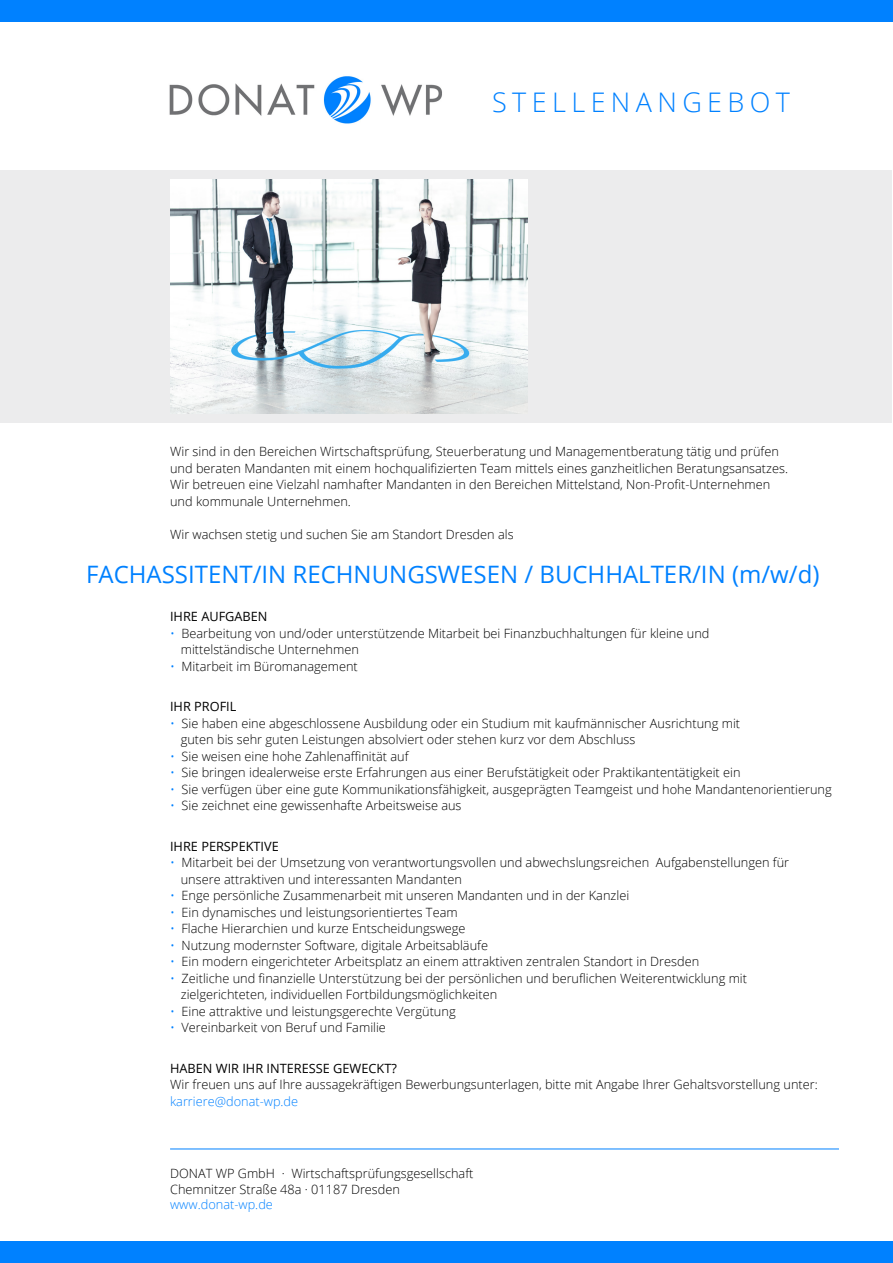
<style>
.page{position:relative;width:893px;height:1263px;background:#fff}
.page>*{position:absolute;margin:0;border:0;box-sizing:border-box;transform-origin:0 0}
.t1{font:300 27px "Open Sans";letter-spacing:.2em;color:#0081ff}
.t2{font:24px "Open Sans";color:#0081ff}
.t3{font:300 12.75px/16.5px "Open Sans";color:#000}
.t4{font:12.75px "Open Sans";color:#000}
.t5{font:300 12.75px "Open Sans";color:#0081ff}
.s1{color:#0081ff}
</style>
<div class="page">
<div style="left:0;top:170px;width:892px;height:253px;background:#ececed"></div>
<hr style="left:170px;top:1148px;width:669px;height:1px;background:#0081ff">
<div style="left:0;top:0;width:893px;height:21px;background:#0081ff"></div>
<div style="left:0;top:1242px;width:893px;height:21px;background:#0081ff"></div>
<img style="left:169px;top:76px;width:273px;height:48px">
<img style="left:170px;top:180px;width:357px;height:234px">
<h1 class="t1" style="left:492px;top:83px;width:299px">STELLENANGEBOT</h1>
<p class="t3" style="left:170px;top:443px;width:619px">Wir sind in den Bereichen Wirtschaftsprüfung, Steuerberatung und Managementberatung tätig und prüfen und beraten Mandanten mit einem hochqualifizierten Team mittels eines ganzheitlichen Beratungsansatzes.<br>Wir betreuen eine Vielzahl namhafter Mandanten in den Bereichen Mittelstand, Non-Profit-Unternehmen und kommunale Unternehmen.</p>
<p class="t3" style="left:170px;top:525px;width:345px">Wir wachsen stetig und suchen Sie am Standort Dresden als</p>
<h2 class="t2" style="left:86px;top:558px;width:735px">FACHASSITENT/IN RECHNUNGSWESEN / BUCHHALTER/IN (m/w/d)</h2>
<p class="t4" style="left:170px;top:608px;width:99px">IHRE AUFGABEN</p>
<p class="t3" style="left:181px;top:624px;width:530px;text-indent:-11px"><span class="s1">•</span> Bearbeitung von und/oder unterstützende Mitarbeit bei Finanzbuchhaltungen für kleine und mittelständische Unternehmen</p>
<p class="t3" style="left:170px;top:657px;width:189px"><span class="s1">•</span> Mitarbeit im Büromanagement</p>
<p class="t4" style="left:170px;top:698px;width:68px">IHR PROFIL</p>
<p class="t3" style="left:181px;top:714px;width:561px;text-indent:-11px"><span class="s1">•</span> Sie haben eine abgeschlossene Ausbildung oder ein Studium mit kaufmännischer Ausrichtung mit guten bis sehr guten Leistungen absolviert oder stehen kurz vor dem Abschluss</p>
<p class="t3" style="left:170px;top:747px;width:240px"><span class="s1">•</span> Sie weisen eine hohe Zahlenaffinität auf</p>
<p class="t3" style="left:170px;top:764px;width:572px"><span class="s1">•</span> Sie bringen idealerweise erste Erfahrungen aus einer Berufstätigkeit oder Praktikantentätigkeit ein</p>
<p class="t3" style="left:170px;top:780px;width:663px"><span class="s1">•</span> Sie verfügen über eine gute Kommunikationsfähigkeit, ausgeprägten Teamgeist und hohe Mandantenorientierung</p>
<p class="t3" style="left:170px;top:797px;width:293px"><span class="s1">•</span> Sie zeichnet eine gewissenhafte Arbeitsweise aus</p>
<p class="t4" style="left:170px;top:837px;width:110px">IHRE PERSPEKTIVE</p>
<p class="t3" style="left:181px;top:854px;width:610px;text-indent:-11px"><span class="s1">•</span> Mitarbeit bei der Umsetzung von verantwortungsvollen und abwechslungsreichen Aufgabenstellungen für unsere attraktiven und interessanten Mandanten</p>
<p class="t3" style="left:170px;top:887px;width:461px"><span class="s1">•</span> Enge persönliche Zusammenarbeit mit unseren Mandanten und in der Kanzlei</p>
<p class="t3" style="left:170px;top:903px;width:289px"><span class="s1">•</span> Ein dynamisches und leistungsorientiertes Team</p>
<p class="t3" style="left:170px;top:920px;width:297px"><span class="s1">•</span> Flache Hierarchien und kurze Entscheidungswege</p>
<p class="t3" style="left:170px;top:936px;width:319px"><span class="s1">•</span> Nutzung modernster Software, digitale Arbeitsabläufe</p>
<p class="t3" style="left:170px;top:953px;width:531px"><span class="s1">•</span> Ein modern eingerichteter Arbeitsplatz an einem attraktiven zentralen Standort in Dresden</p>
<p class="t3" style="left:181px;top:969px;width:568px;text-indent:-11px"><span class="s1">•</span> Zeitliche und finanzielle Unterstützung bei der persönlichen und beruflichen Weiterentwicklung mit zielgerichteten, individuellen Fortbildungsmöglichkeiten</p>
<p class="t3" style="left:170px;top:1002px;width:287px"><span class="s1">•</span> Eine attraktive und leistungsgerechte Vergütung</p>
<p class="t3" style="left:170px;top:1019px;width:217px"><span class="s1">•</span> Vereinbarkeit von Beruf und Familie</p>
<p class="t4" style="left:170px;top:1059px;width:228px">HABEN WIR IHR INTERESSE GEWECKT?</p>
<p class="t3" style="left:170px;top:1076px;width:649px">Wir freuen uns auf Ihre aussagekräftigen Bewerbungsunterlagen, bitte mit Angabe Ihrer Gehaltsvorstellung unter:</p>
<p class="t5" style="left:170px;top:1092px;width:130px">karriere@donat-wp.de</p>
<p class="t3" style="left:170px;top:1165px;width:305px;line-height:15.3px">DONAT WP GmbH · Wirtschaftsprüfungsgesellschaft<br>Chemnitzer Straße 48a · 01187 Dresden</p>
<p class="t5" style="left:170px;top:1195px;width:104px">www.donat-wp.de</p>
</div>
